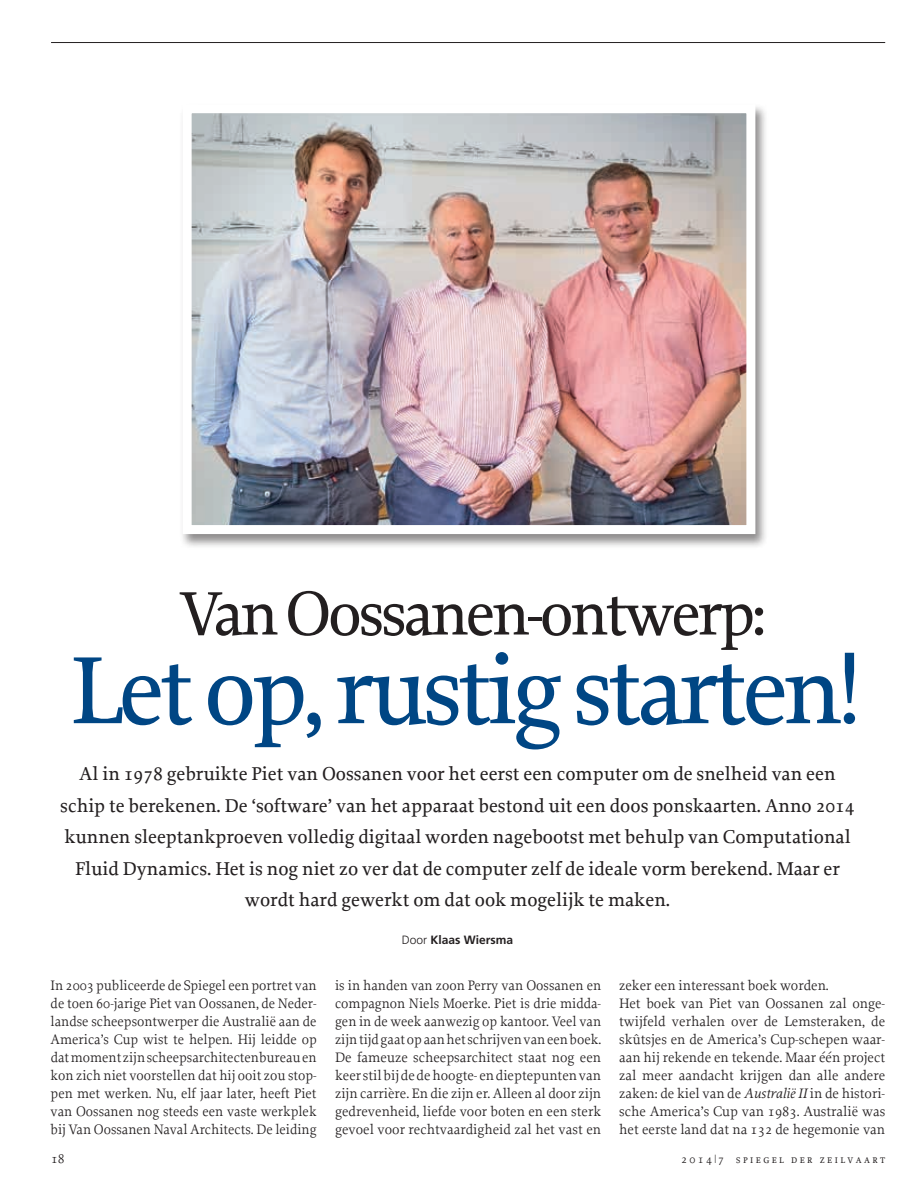
<style>
.page{position:relative;width:915px;height:1191px;background:#fff}
.page>*{position:absolute;margin:0;border:0;box-sizing:border-box;transform-origin:0 0}
.t1{font:500 100.35px "Proforma";letter-spacing:-.05em;color:#004684}
.t2{font:500 64.5px "Proforma";letter-spacing:-.05em;color:#231f20}
.t3{font:500 19.5px/31.5px "Proforma";color:#231f20;text-align:center}
.t4{font:14.4px/18px "Proforma";color:#231f20;text-align:justify}
.t5{font:13.5px "Proforma";color:#231f20}
.t6{font:12px "Proforma Book SC";letter-spacing:.2em;color:#231f20}
.t7{font:700 12px "Frutiger";color:#231f20}
.s1{font-weight:300}
.s2{font-style:italic}
.s3{font-family:"Proforma"}
</style>
<div class="page">
<hr style="left:51px;top:42px;width:833px;height:1px;background:#231f20">
<div style="left:179px;top:103px;width:589px;height:446px;background:#231f20;opacity:.51"></div>
<img style="left:192px;top:114px;width:553px;height:410px">
<div style="left:182px;top:104px;width:573px;height:430px;border:9px solid #fff"></div>
<h2 class="t2" style="left:179px;top:573px;width:588px">Van Oossanen-ontwerp:</h2>
<h1 class="t1" style="left:70px;top:628px;width:792px">Let op, rustig starten!</h1>
<p class="t3" style="left:60px;top:758px;width:795px">Al in 1978 gebruikte Piet van Oossanen voor het eerst een computer om de snelheid van een schip te berekenen. De ‘software’ van het apparaat bestond uit een doos ponskaarten. Anno 2014 kunnen sleeptankproeven volledig digitaal worden nagebootst met behulp van Computational Fluid Dynamics. Het is nog niet zo ver dat de computer zelf de ideale vorm berekend. Maar er wordt hard gewerkt om dat ook mogelijk te maken.</p>
<p class="t7" style="left:401px;top:932px;width:113px"><span class="s1">Door</span> Klaas Wiersma</p>
<p class="t4" style="left:51px;top:976px;width:267px">In 2003 publiceerde de Spiegel een portret van de toen 60-jarige Piet van Oossanen, de Neder&shy;landse scheepsontwerper die Australië aan de America’s Cup wist te helpen. Hij leidde op datmoment zijnscheepsarchitectenbureauen kon zich niet voorstellen dat hij ooit zou stop&shy;pen met werken. Nu, elf jaar later, heeft Piet van Oossanen nog steeds een vaste werkplek bij Van Oossanen Naval Architects. De leiding</p>
<p class="t4" style="left:335px;top:976px;width:267px">is in handen van zoon Perry van Oossanen en compagnon Niels Moerke. Piet is drie midda&shy;gen in de week aanwezig op kantoor. Veel van zijntijdgaatopaanhetschrijvenvaneenboek.<br>De fameuze scheepsarchitect staat nog een keerstilbijdedehoogte- endieptepuntenvan zijn carrière. En die zijn er. Alleen al door zijn gedrevenheid, liefde voor boten en een sterk gevoel voor rechtvaardigheid zal het vast en</p>
<p class="t4" style="left:619px;top:976px;width:267px;text-align:left">zeker een interessant boek worden.<br>Het boek van Piet van Oossanen zal onge&shy;twijfeld verhalen over de Lemsteraken, de skûtsjes en de America’s Cup-schepen waar&shy;aan hij rekende en tekende. Maar één project zal meer aandacht krijgen dan alle andere zaken: de kiel van de <span class="s2">Australië II</span> in de histori&shy;sche America’s Cup van 1983. Australië was het eerste land dat na 132 de hegemonie van</p>
<p class="t5" style="left:51px;top:1150px;width:15px">18</p>
<p class="t6" style="left:680px;top:1151px;width:205px"><span class="s3">2014|7</span> spiegel der zeilvaart</p>
</div>
